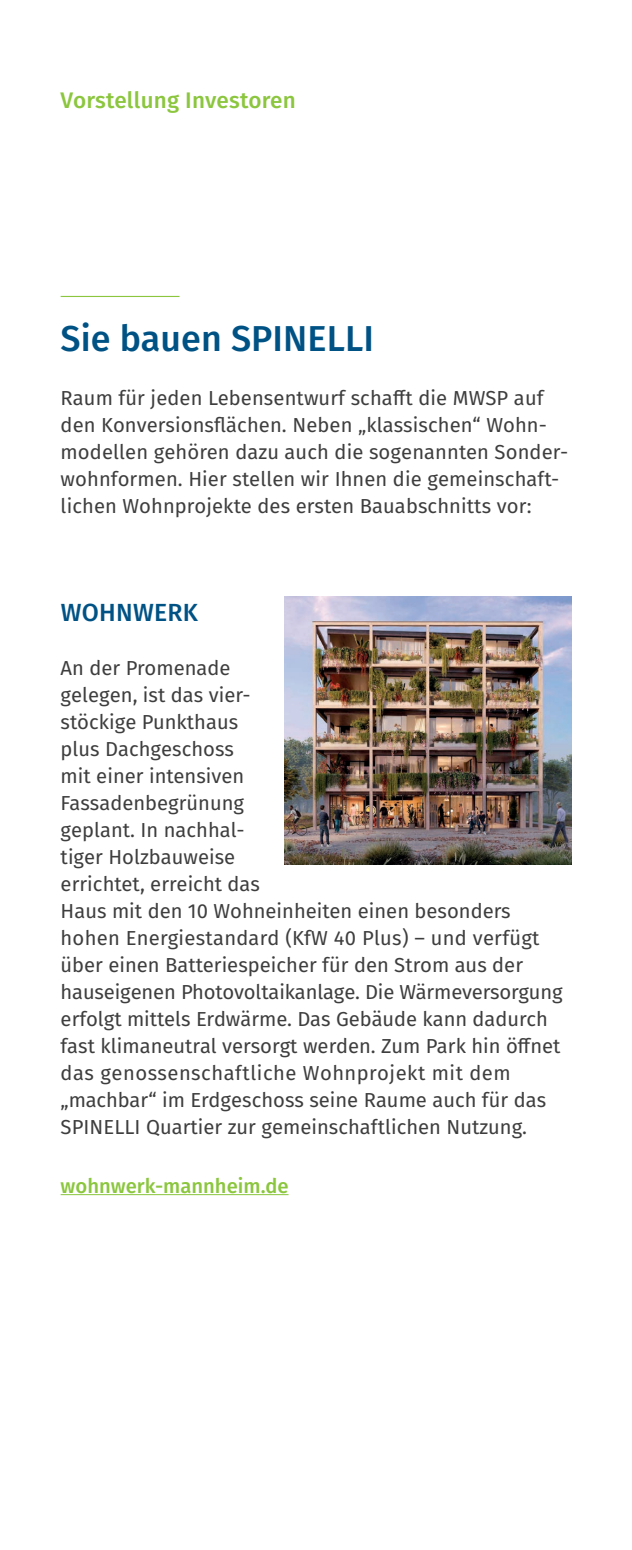
<style>
.page{position:relative;width:632px;height:1550px;background:#fff}
.page>*{position:absolute;margin:0;border:0;box-sizing:border-box;transform-origin:0 0}
.t1{font:500 36px "Fira Sans";color:#005285}
.t2{font:500 24.75px "Fira Sans";letter-spacing:.01em;color:#005285}
.t3{font:500 22.5px "Fira Sans";letter-spacing:.01em;color:#8bc63e}
.t4{font:20.25px/27px "Fira Sans";color:#3e3e3f}
.t5{font:500 20.25px "Fira Sans";color:#8bc63e}
</style>
<div class="page">
<hr style="left:61px;top:1194px;width:227px;height:1px;background:#8bc63e">
<hr style="left:61px;top:296px;width:118px;height:1px;background:#8bc63e">
<img style="left:285px;top:596px;width:286px;height:268px">
<p class="t3" style="left:61px;top:82px;width:237px">Vorstellung Investoren</p>
<h1 class="t1" style="left:61px;top:310px;width:315px">Sie bauen SPINELLI</h1>
<p class="t4" style="left:61px;top:384px;width:509px">Raum für jeden Lebensentwurf schafft die MWSP auf den Konversionsflächen. Neben „klassischen“ Wohn&shy;modellen gehören dazu auch die sogenannten Sonder&shy;wohnformen. Hier stellen wir Ihnen die gemeinschaft&shy;lichen Wohnprojekte des ersten Bauabschnitts vor:</p>
<p class="t2" style="left:61px;top:593px;width:139px">WOHNWERK</p>
<p class="t4" style="left:61px;top:654px;width:503px">An der Promenade<br>gelegen, ist das vier-<br>stöckige Punkthaus<br>plus Dachgeschoss<br>mit einer intensiven<br>Fassadenbegrünung<br>geplant. In nachhal-<br>tiger Holzbauweise<br>errichtet, erreicht das<br>Haus mit den 10 Wohneinheiten einen besonders hohen Energiestandard (KfW 40 Plus) – und verfügt über einen Batteriespeicher für den Strom aus der hauseigenen Photovoltaikanlage. Die Wärmeversorgung erfolgt mittels Erdwärme. Das Gebäude kann dadurch fast klimaneutral versorgt werden. Zum Park hin öffnet das genossenschaftliche Wohnprojekt mit dem „machbar“ im Erdgeschoss seine Raume auch für das SPINELLI Quartier zur gemeinschaftlichen Nutzung.</p>
<p class="t5" style="left:61px;top:1169px;width:229px">wohnwerk-mannheim.de</p>
</div>
